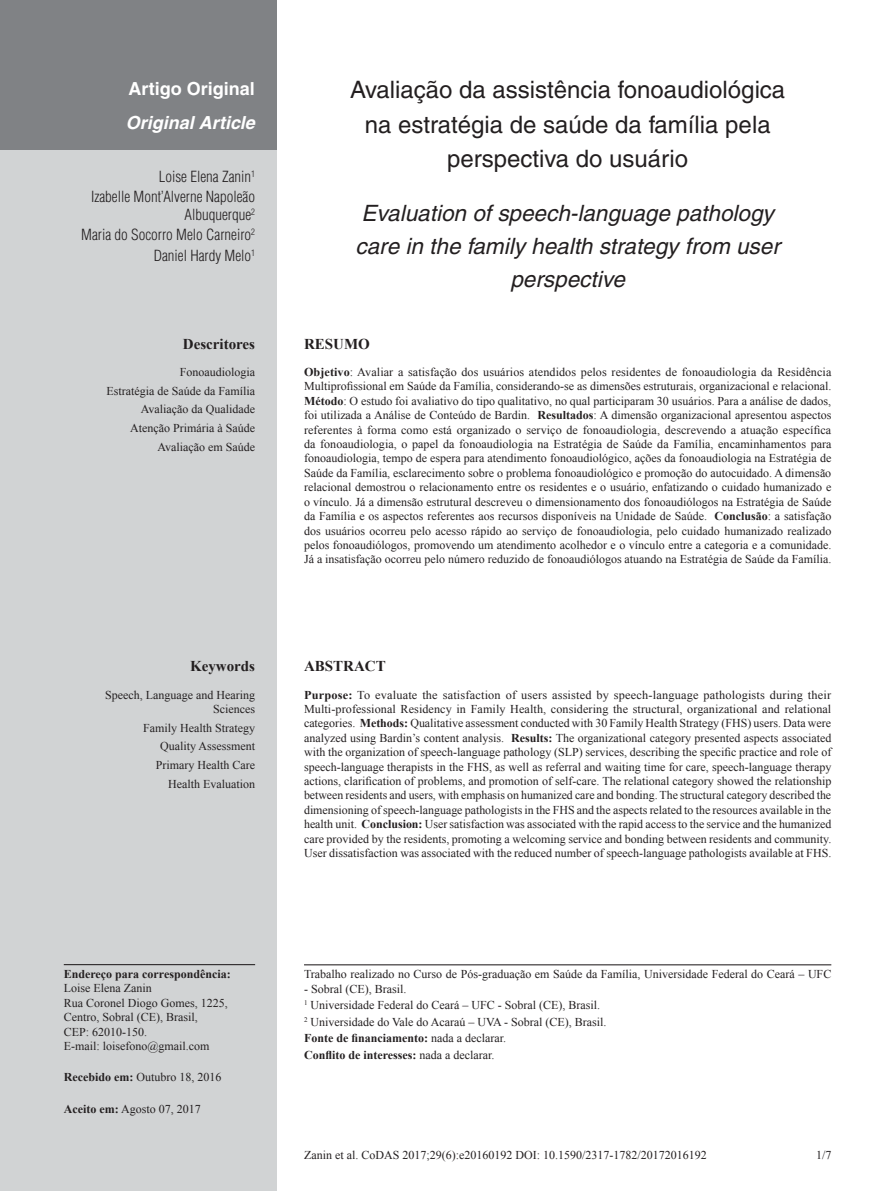
<style>
.page{position:relative;width:893px;height:1191px;background:#fff}
.page>*{position:absolute;margin:0;border:0;box-sizing:border-box;transform-origin:0 0}
.ArticleTitle{font:24px/34.5px "Helvetica";color:#231f20;text-align:center}
.ArticleTitle-Trans1{font:italic 22.5px/33px "Helvetica";color:#231f20;text-align:center}
.t1{font:italic 700 18px "Helvetica";color:#fff}
.t2{font:700 18px "Helvetica";color:#fff}
.Authors{font:300 condensed 15px/18px "Helvetica";color:#231f20;text-align:right}
.KeywordsTitle{font:700 15px "Times New Roman";color:#231f20}
.AbstractTitle-Trans1{font:700 15px "Times New Roman";color:#231f20}
.AbstractTitle{font:700 15px "Times New Roman";color:#231f20}
.Abstract{font:12px/14.4px "Times New Roman";color:#231f20;text-align:justify}
.Abstract-Trans1{font:12px/14.4px "Times New Roman";color:#231f20;text-align:justify}
.Correspondence{font:12px/14.4px "Times New Roman";color:#231f20}
.fnArticleOther{font:12px "Times New Roman";color:#231f20}
.Keywords-Trans1{font:12px/14.4px "Times New Roman";color:#231f20;text-align:right}
.Affiliations{font:12px "Times New Roman";color:#231f20}
.Keywords{font:12px "Times New Roman";color:#231f20}
.History{font:12px "Times New Roman";color:#231f20}
.fnSupported-by{font:700 12px "Times New Roman";color:#231f20}
.fnConflict{font:700 12px "Times New Roman";color:#231f20}
.s1{font-weight:700}
.s2{font-weight:400}
</style>
<div class="page">
<div style="left:0;top:149px;width:276px;height:1042px;background:#d1d3d4"></div>
<div style="left:0;top:0;width:276px;height:149px;background:#808285"></div>
<hr style="left:64px;top:964px;width:191px;height:1px;background:#231f20">
<hr style="left:304px;top:964px;width:527px;height:1px;background:#231f20">
<h3 class="t2" style="left:129px;top:77px;width:128px">Artigo Original</h3>
<h3 class="t1" style="left:126px;top:112px;width:131px">Original Article</h3>
<p class="Authors" style="left:159px;top:168px;width:98px">Loise Elena Zanin<sup>1</sup></p>
<p class="Authors" style="left:91px;top:188px;width:166px">Izabelle Mont’Alverne Napoleão<br>Albuquerque<sup>2</sup></p>
<p class="Authors" style="left:81px;top:226px;width:175px">Maria do Socorro Melo Carneiro<sup>2</sup></p>
<p class="Authors" style="left:154px;top:246px;width:103px">Daniel Hardy Melo<sup>1</sup></p>
<p class="ArticleTitle" style="left:350px;top:72px;width:437px">Avaliação da assistência fonoaudiológica na estratégia de saúde da família pela perspectiva do usuário</p>
<p class="ArticleTitle-Trans1" style="left:356px;top:197px;width:426px">Evaluation of speech-language pathology care in the family health strategy from user perspective</p>
<p class="KeywordsTitle" style="left:183px;top:333px;width:74px">Descritores</p>
<p class="Keywords" style="left:180px;top:364px;width:77px">Fonoaudiologia</p>
<p class="Keywords" style="left:107px;top:382px;width:150px">Estratégia de Saúde da Família</p>
<p class="Keywords" style="left:141px;top:401px;width:116px">Avaliação da Qualidade</p>
<p class="Keywords" style="left:130px;top:420px;width:126px">Atenção Primária à Saúde</p>
<p class="Keywords" style="left:157px;top:438px;width:99px">Avaliação em Saúde</p>
<p class="AbstractTitle" style="left:304px;top:333px;width:67px">RESUMO</p>
<p class="Abstract" style="left:304px;top:365px;width:529px"><span class="s1">Objetivo</span>: Avaliar a satisfação dos usuários atendidos pelos residentes de fonoaudiologia da Residência Multiprofissional em Saúde da Família, considerando-se as dimensões estruturais, organizacional e relacional.<br><span class="s1">Método</span>: O estudo foi avaliativo do tipo qualitativo, no qual participaram 30 usuários. Para a análise de dados, foi utilizada a Análise de Conteúdo de Bardin. <span class="s1">Resultados</span>: A dimensão organizacional apresentou aspectos referentes à forma como está organizado o serviço de fonoaudiologia, descrevendo a atuação específica da fonoaudiologia, o papel da fonoaudiologia na Estratégia de Saúde da Família, encaminhamentos para fonoaudiologia, tempo de espera para atendimento fonoaudiológico, ações da fonoaudiologia na Estratégia de Saúde da Família, esclarecimento sobre o problema fonoaudiológico e promoção do autocuidado. A dimensão relacional demostrou o relacionamento entre os residentes e o usuário, enfatizando o cuidado humanizado e o vínculo. Já a dimensão estrutural descreveu o dimensionamento dos fonoaudiólogos na Estratégia de Saúde da Família e os aspectos referentes aos recursos disponíveis na Unidade de Saúde. <span class="s1">Conclusão</span>: a satisfação dos usuários ocorreu pelo acesso rápido ao serviço de fonoaudiologia, pelo cuidado humanizado realizado pelos fonoaudiólogos, promovendo um atendimento acolhedor e o vínculo entre a categoria e a comunidade.<br>Já a insatisfação ocorreu pelo número reduzido de fonoaudiólogos atuando na Estratégia de Saúde da Família.</p>
<p class="KeywordsTitle" style="left:190px;top:656px;width:66px">Keywords</p>
<p class="Keywords-Trans1" style="left:105px;top:687px;width:151px">Speech, Language and Hearing<br>Sciences</p>
<p class="Keywords-Trans1" style="left:143px;top:720px;width:113px">Family Health Strategy</p>
<p class="Keywords-Trans1" style="left:160px;top:739px;width:96px">Quality Assessment</p>
<p class="Keywords-Trans1" style="left:156px;top:757px;width:101px">Primary Health Care</p>
<p class="Keywords-Trans1" style="left:168px;top:776px;width:88px">Health Evaluation</p>
<p class="AbstractTitle-Trans1" style="left:304px;top:656px;width:83px">ABSTRACT</p>
<p class="Abstract-Trans1" style="left:304px;top:687px;width:529px"><span class="s1">Purpose:</span> To evaluate the satisfaction of users assisted by speech-language pathologists during their Multi-professional Residency in Family Health, considering the structural, organizational and relational categories. <span class="s1">Methods:</span> Qualitative assessment conducted with 30 Family Health Strategy (FHS) users. Data were analyzed using Bardin’s content analysis. <span class="s1">Results:</span> The organizational category presented aspects associated with the organization of speech-language pathology (SLP) services, describing the specific practice and role of speech-language therapists in the FHS, as well as referral and waiting time for care, speech-language therapy actions, clarification of problems, and promotion of self-care. The relational category showed the relationship between residents and users, with emphasis on humanized care and bonding. The structural category described the dimensioning of speech-language pathologists in the FHS and the aspects related to the resources available in the health unit. <span class="s1">Conclusion:</span> User satisfaction was associated with the rapid access to the service and the humanized care provided by the residents, promoting a welcoming service and bonding between residents and community.<br>User dissatisfaction was associated with the reduced number of speech-language pathologists available at FHS.</p>
<p class="Correspondence" style="left:64px;top:966px;width:168px"><span class="s1">Endereço para correspondência:<br></span>Loise Elena Zanin<br>Rua Coronel Diogo Gomes, 1225,<br>Centro, Sobral (CE), Brasil,<br>CEP: 62010-150.<br>E-mail: loisefono@gmail.com</p>
<p class="History" style="left:64px;top:1069px;width:159px"><span class="s1">Recebido em:</span> Outubro 18, 2016</p>
<p class="History" style="left:64px;top:1100px;width:138px"><span class="s1">Aceito em:</span> Agosto 07, 2017</p>
<p class="fnArticleOther" style="left:304px;top:966px;width:529px">Trabalho realizado no Curso de Pós-graduação em Saúde da Família, Universidade Federal do Ceará – UFC</p>
<p class="fnArticleOther" style="left:304px;top:980px;width:104px">- Sobral (CE), Brasil.</p>
<p class="Affiliations" style="left:304px;top:997px;width:297px"><sup>1</sup> Universidade Federal do Ceará – UFC - Sobral (CE), Brasil.</p>
<p class="Affiliations" style="left:304px;top:1013px;width:304px"><sup>2</sup> Universidade do Vale do Acaraú – UVA - Sobral (CE), Brasil.</p>
<p class="fnSupported-by" style="left:304px;top:1029px;width:203px">Fonte de financiamento: <span class="s2">nada a declarar.</span></p>
<p class="fnConflict" style="left:304px;top:1046px;width:192px">Conflito de interesses: <span class="s2">nada a declarar.</span></p>
<p class="Abstract" style="left:304px;top:1147px;width:404px">Zanin et al. CoDAS 2017;29(6):e20160192 DOI: 10.1590/2317-1782/20172016192</p>
<p class="Abstract" style="left:816px;top:1147px;width:17px">1/7</p>
</div>
